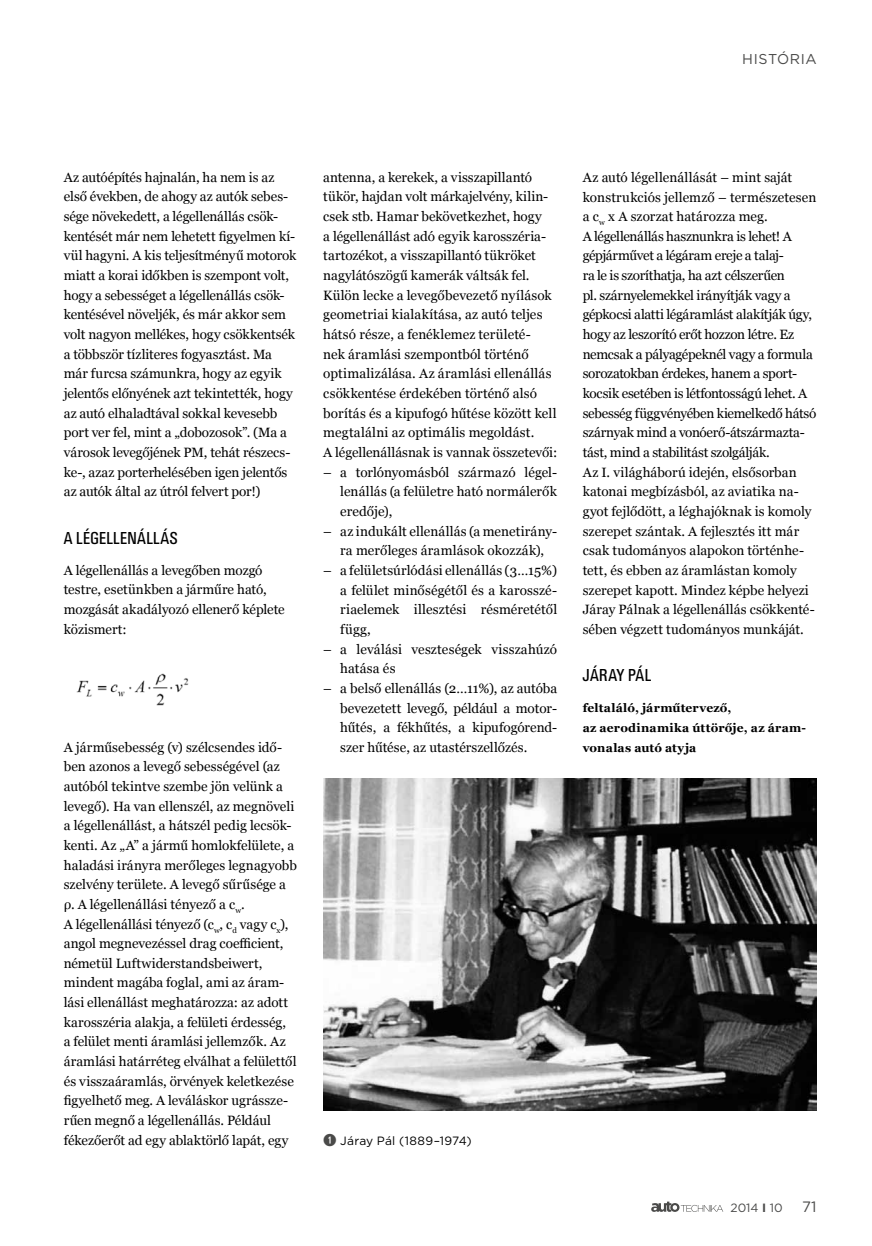
<style>
.page{position:relative;width:872px;height:1246px;background:#fff}
.page>*{position:absolute;margin:0;border:0;box-sizing:border-box;transform-origin:0 0}
.t1{font:18px "U001 Con";letter-spacing:.025em;color:#000}
.t2{font:15px "Gotham";color:#4a4a49}
.t3{font:14.25px "Gotham";letter-spacing:.04em;color:#4a4a49}
.t4{font:13.5px/19.6px "Georgia";letter-spacing:-.005em;color:#000}
.t5{font:700 12px/19.6px "Georgia";letter-spacing:.015em;color:#000}
.t6{font:12px "Gotham";letter-spacing:.02em;color:#000}
.t7{font:12px "Gotham";color:#4a4a49}
.s1{font-family:"Combi Numerals Ltd";font-size:16.5px;color:#4a4a49}
.s2{font-weight:700}
</style>
<div class="page">
<svg style="left:651px;top:1201px;width:72px;height:11px"></svg>
<img style="left:76px;top:673px;width:113px;height:33px">
<img style="left:323px;top:778px;width:493px;height:332px">
<p class="t3" style="left:742px;top:50px;width:76px">HISTÓRIA</p>
<p class="t4" style="left:64px;top:167px;width:234px">Az autóépítés hajnalán, ha nem is az első években, de ahogy az autók sebes&shy;sége növekedett, a légellenállás csök&shy;kentését már nem lehetett figyelmen kí&shy;vül hagyni. A kis teljesítményű motorok miatt a korai időkben is szempont volt, hogy a sebességet a légellenállás csök&shy;kentésével növeljék, és már akkor sem volt nagyon mellékes, hogy csökkentsék a többször tízliteres fogyasztást. Ma már furcsa számunkra, hogy az egyik jelentős előnyének azt tekintették, hogy az autó elhaladtával sokkal kevesebb port ver fel, mint a „dobozosok”. (Ma a városok levegőjének PM, tehát részecs&shy;ke-, azaz porterhelésében igen jelentős az autók által az útról felvert por!)</p>
<h1 class="t1" style="left:64px;top:528px;width:115px">A LÉGELLENÁLLÁS</h1>
<p class="t4" style="left:64px;top:560px;width:222px">A légellenállás a levegőben mozgó testre, esetünkben a járműre ható, mozgását akadályozó ellenerő képlete közismert:</p>
<p class="t4" style="left:64px;top:736px;width:235px">A járműsebesség (v) szélcsendes idő&shy;ben azonos a levegő sebességével (az autóból tekintve szembe jön velünk a levegő). Ha van ellenszél, az megnöveli a légellenállást, a hátszél pedig lecsök&shy;kenti. Az „A” a jármű homlokfelülete, a haladási irányra merőleges legnagyobb szelvény területe. A levegő sűrűsége a ρ. A légellenállási tényező a c<sub>w</sub>.<br>A légellenállási tényező (c<sub>w</sub>, c<sub>d</sub> vagy c<sub>x</sub>), angol megnevezéssel drag coefficient, németül Luftwiderstandsbeiwert, mindent magába foglal, ami az áram&shy;lási ellenállást meghatározza: az adott karosszéria alakja, a felületi érdesség,<br>a felület menti áramlási jellemzők. Az áramlási határréteg elválhat a felülettől és visszaáramlás, örvények keletkezése figyelhető meg. A leváláskor ugrássze&shy;rűen megnő a légellenállás. Például fékezőerőt ad egy ablaktörlő lapát, egy</p>
<p class="t4" style="left:323px;top:167px;width:235px">antenna, a kerekek, a visszapillantó tükör, hajdan volt márkajelvény, kilin&shy;csek stb. Hamar bekövetkezhet, hogy<br>a légellenállást adó egyik karosszéria&shy;tartozékot, a visszapillantó tükröket nagylátószögű kamerák váltsák fel.<br>Külön lecke a levegőbevezető nyílások geometriai kialakítása, az autó teljes hátsó része, a fenéklemez területé-<br>nek áramlási szempontból történő optimalizálása. Az áramlási ellenállás csökkentése érdekében történő alsó borítás és a kipufogó hűtése között kell megtalálni az optimális megoldást.<br>A légellenállásnak is vannak összetevői:</p>
<p class="t4" style="left:340px;top:462px;width:218px;text-align:justify;text-indent:-17px">– a torlónyomásból származó légel&shy;lenállás (a felületre ható normálerők eredője),</p>
<p class="t4" style="left:323px;top:521px;width:235px;text-align:center">– az indukált ellenállás (a menetirány&shy;ra merőleges áramlások okozzák),</p>
<p class="t4" style="left:340px;top:560px;width:218px;text-align:justify;text-indent:-17px">– a felületsúrlódási ellenállás (3…15%) a felület minőségétől és a karosszé&shy;riaelemek illesztési résméretétől függ,</p>
<p class="t4" style="left:340px;top:638px;width:218px;text-indent:-17px">– a leválási veszteségek visszahúzó hatása és</p>
<p class="t4" style="left:340px;top:678px;width:218px;text-align:justify;text-indent:-17px">– a belső ellenállás (2…11%), az autóba bevezetett levegő, például a motor&shy;hűtés, a fékhűtés, a kipufogórend&shy;szer hűtése, az utastérszellőzés.</p>
<p class="t4" style="left:583px;top:167px;width:235px">Az autó légellenállását – mint saját konstrukciós jellemző – természetesen a c<sub>w</sub> x A szorzat határozza meg.<br>A légellenállás hasznunkra is lehet! A gépjárművet a légáram ereje a talaj-<br>ra le is szoríthatja, ha azt célszerűen<br>pl. szárnyelemekkel irányítják vagy a gépkocsi alatti légáramlást alakítják úgy, hogy az leszorító erőt hozzon létre. Ez nemcsak a pályagépeknél vagy a formula sorozatokban érdekes, hanem a sport&shy;kocsik esetében is létfontosságú lehet. A sebesség függvényében kiemelkedő hátsó szárnyak mind a vonóerő-átszármazta&shy;tást, mind a stabilitást szolgálják.<br>Az I. világháború idején, elsősorban katonai megbízásból, az aviatika na&shy;gyot fejlődött, a léghajóknak is komoly szerepet szántak. A fejlesztés itt már csak tudományos alapokon történhe&shy;tett, és ebben az áramlástan komoly szerepet kapott. Mindez képbe helyezi Járay Pálnak a légellenállás csökkenté&shy;sében végzett tudományos munkáját.</p>
<h1 class="t1" style="left:583px;top:665px;width:70px">JÁRAY PÁL</h1>
<p class="t5" style="left:583px;top:698px;width:225px">feltaláló, járműtervező,<br>az aerodinamika úttörője, az áram&shy;vonalas autó atyja</p>
<p class="t6" style="left:323px;top:1133px;width:150px"><span class="s1">➊</span> Járay Pál (1889–1974)</p>
<p class="t7" style="left:730px;top:1200px;width:54px">2014 <span class="s2">I</span> 10</p>
<p class="t2" style="left:802px;top:1197px;width:16px">71</p>
</div>
